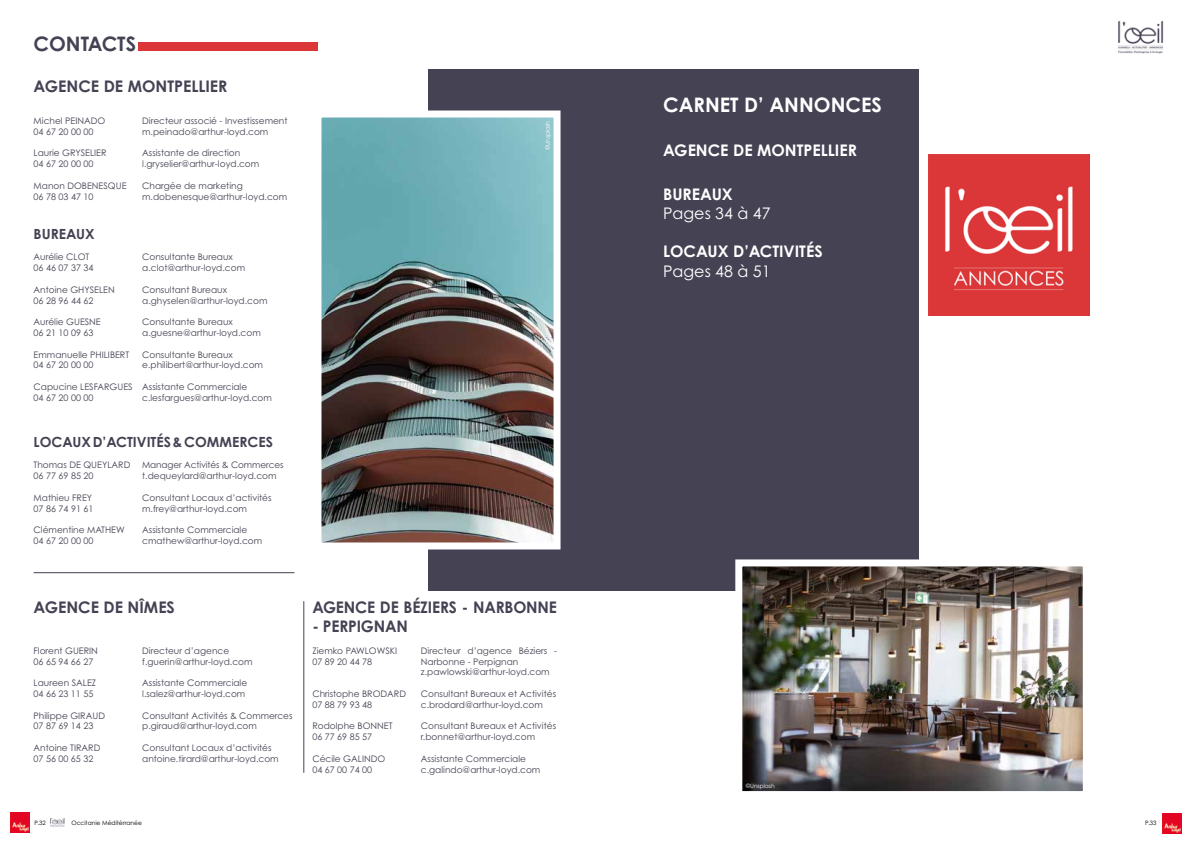
<style>
.page{position:relative;width:1191px;height:842px;background:#fff}
.page>*{position:absolute;margin:0;border:0;box-sizing:border-box;transform-origin:0 0}
.t1{font:700 20px "Century Gothic Pro";color:#fff}
.t2{font:700 20px "Century Gothic Pro";color:#444253}
.t3{font:700 16px "Century Gothic Pro";letter-spacing:-.01em;color:#444253}
.t4{font:700 16px "Century Gothic Pro";color:#fff}
.t5{font:16px "Century Gothic Pro";color:#fff}
.t6{font:700 14px "Century Gothic Pro";color:#444253}
.t7{font:9px/10.8px "Century Gothic Pro";color:#444253}
.t8{font:6px "Century Gothic Pro";color:#000}
.t9{font:6px "Century Gothic Pro";letter-spacing:-.01em;color:#fff}
</style>
<div class="page">
<img style="left:50px;top:818px;width:14px;height:9px">
<img style="left:10px;top:812px;width:20px;height:20px">
<img style="left:1162px;top:813px;width:20px;height:20px">
<img style="left:1118px;top:21px;width:46px;height:32px">
<div style="left:428px;top:69px;width:491px;height:521px;background:#444253"></div>
<img style="left:743px;top:567px;width:338px;height:223px">
<div style="left:735px;top:559px;width:354px;height:239px;border:7px solid #fff"></div>
<img style="left:928px;top:154px;width:161px;height:162px">
<div style="left:138px;top:42px;width:180px;height:9px;background:#db3738"></div>
<hr style="left:303px;top:601px;width:1px;height:172px;background:#444253">
<hr style="left:34px;top:572px;width:260px;height:1px;background:#444253">
<img style="left:322px;top:118px;width:230px;height:423px">
<div style="left:314px;top:110px;width:246px;height:439px;border:7px solid #fff"></div>
<h1 class="t2" style="left:34px;top:31px;width:104px">CONTACTS</h1>
<h2 class="t3" style="left:34px;top:77px;width:195px">AGENCE DE MONTPELLIER</h2>
<p class="t7" style="left:34px;top:115px;width:73px">Michel PEINADO<br>04 67 20 00 00</p>
<p class="t7" style="left:34px;top:148px;width:74px">Laurie GRYSELIER<br>04 67 20 00 00</p>
<p class="t7" style="left:34px;top:180px;width:94px">Manon DOBENESQUE<br>06 78 03 47 10</p>
<p class="t7" style="left:142px;top:115px;width:147px">Directeur associé - Investissement m.peinado@arthur-loyd.com</p>
<p class="t7" style="left:142px;top:148px;width:119px">Assistante de direction l.gryselier@arthur-loyd.com</p>
<p class="t7" style="left:142px;top:180px;width:146px">Chargée de marketing m.dobenesque@arthur-loyd.com</p>
<h3 class="t6" style="left:34px;top:225px;width:62px">BUREAUX</h3>
<p class="t7" style="left:34px;top:252px;width:61px">Aurélie CLOT<br>06 46 07 37 34</p>
<p class="t7" style="left:34px;top:284px;width:83px">Antoine GHYSELEN<br>06 28 96 44 62</p>
<p class="t7" style="left:34px;top:316px;width:69px">Aurélie GUESNE<br>06 21 10 09 63</p>
<p class="t7" style="left:34px;top:349px;width:97px">Emmanuelle PHILIBERT<br>04 67 20 00 00</p>
<p class="t7" style="left:34px;top:381px;width:100px">Capucine LESFARGUES<br>04 67 20 00 00</p>
<p class="t7" style="left:142px;top:252px;width:104px">Consultante Bureaux a.clot@arthur-loyd.com</p>
<p class="t7" style="left:142px;top:284px;width:127px">Consultant Bureaux a.ghyselen@arthur-loyd.com</p>
<p class="t7" style="left:142px;top:316px;width:120px">Consultante Bureaux a.guesne@arthur-loyd.com</p>
<p class="t7" style="left:142px;top:349px;width:122px">Consultante Bureaux e.philibert@arthur-loyd.com</p>
<p class="t7" style="left:142px;top:381px;width:131px">Assistante Commerciale c.lesfargues@arthur-loyd.com</p>
<h3 class="t6" style="left:34px;top:434px;width:241px">LOCAUX D’ACTIVITÉS &amp; COMMERCES</h3>
<p class="t7" style="left:34px;top:460px;width:98px">Thomas DE QUEYLARD<br>06 77 69 85 20</p>
<p class="t7" style="left:34px;top:492px;width:61px">Mathieu FREY<br>07 86 74 91 61</p>
<p class="t7" style="left:34px;top:524px;width:93px">Clémentine MATHEW<br>04 67 20 00 00</p>
<p class="t7" style="left:142px;top:460px;width:143px">Manager Activités &amp; Commerces t.dequeylard@arthur-loyd.com</p>
<p class="t7" style="left:142px;top:492px;width:131px">Consultant Locaux d’activités m.frey@arthur-loyd.com</p>
<p class="t7" style="left:142px;top:524px;width:121px">Assistante Commerciale cmathew@arthur-loyd.com</p>
<p class="t9" style="left:544px;top:150px;width:31px;rotate:-90deg">©Unsplash</p>
<h2 class="t3" style="left:34px;top:597px;width:143px">AGENCE DE NÎMES</h2>
<p class="t7" style="left:34px;top:645px;width:66px">Florent GUERIN<br>06 65 94 66 27</p>
<p class="t7" style="left:34px;top:677px;width:64px">Laureen SALEZ<br>04 66 23 11 55</p>
<p class="t7" style="left:34px;top:710px;width:73px">Philippe GIRAUD<br>07 87 69 14 23</p>
<p class="t7" style="left:34px;top:742px;width:68px">Antoine TIRARD<br>07 56 00 65 32</p>
<p class="t7" style="left:142px;top:645px;width:112px">Directeur d’agence f.guerin@arthur-loyd.com</p>
<p class="t7" style="left:142px;top:677px;width:107px">Assistante Commerciale l.salez@arthur-loyd.com</p>
<p class="t7" style="left:142px;top:710px;width:152px">Consultant Activités &amp; Commerces p.giraud@arthur-loyd.com</p>
<p class="t7" style="left:142px;top:742px;width:138px">Consultant Locaux d’activités antoine.tirard@arthur-loyd.com</p>
<h2 class="t3" style="left:312px;top:597px;width:246px">AGENCE DE BÉZIERS - NARBONNE</h2>
<h2 class="t3" style="left:312px;top:616px;width:97px">- PERPIGNAN</h2>
<p class="t7" style="left:312px;top:645px;width:86px">Ziemko PAWLOWSKI<br>07 89 20 44 78</p>
<p class="t7" style="left:312px;top:688px;width:95px">Christophe BRODARD<br>07 88 79 93 48</p>
<p class="t7" style="left:312px;top:721px;width:82px">Rodolphe BONNET<br>06 77 69 85 57</p>
<p class="t7" style="left:312px;top:753px;width:74px">Cécile GALINDO<br>04 67 00 74 00</p>
<p class="t7" style="left:421px;top:645px;width:138px">Directeur d’agence Béziers -<br>Narbonne - Perpignan z.pawlowski@arthur-loyd.com</p>
<p class="t7" style="left:421px;top:688px;width:137px">Consultant Bureaux et Activités c.brodard@arthur-loyd.com</p>
<p class="t7" style="left:421px;top:721px;width:137px">Consultant Bureaux et Activités r.bonnet@arthur-loyd.com</p>
<p class="t7" style="left:421px;top:753px;width:121px">Assistante Commerciale c.galindo@arthur-loyd.com</p>
<h1 class="t1" style="left:663px;top:92px;width:220px">CARNET D’ ANNONCES</h1>
<h2 class="t4" style="left:663px;top:140px;width:195px">AGENCE DE MONTPELLIER</h2>
<h2 class="t4" style="left:663px;top:184px;width:71px">BUREAUX</h2>
<h2 class="t5" style="left:663px;top:203px;width:109px">Pages 34 à 47</h2>
<h2 class="t4" style="left:663px;top:242px;width:161px">LOCAUX D’ACTIVITÉS</h2>
<h2 class="t5" style="left:663px;top:261px;width:109px">Pages 48 à 51</h2>
<p class="t9" style="left:746px;top:782px;width:31px">©Unsplash</p>
<p class="t8" style="left:34px;top:819px;width:13px">P.32</p>
<p class="t8" style="left:71px;top:819px;width:72px">Occitanie Méditérranée</p>
<p class="t8" style="left:1145px;top:819px;width:13px">P.33</p>
</div>
